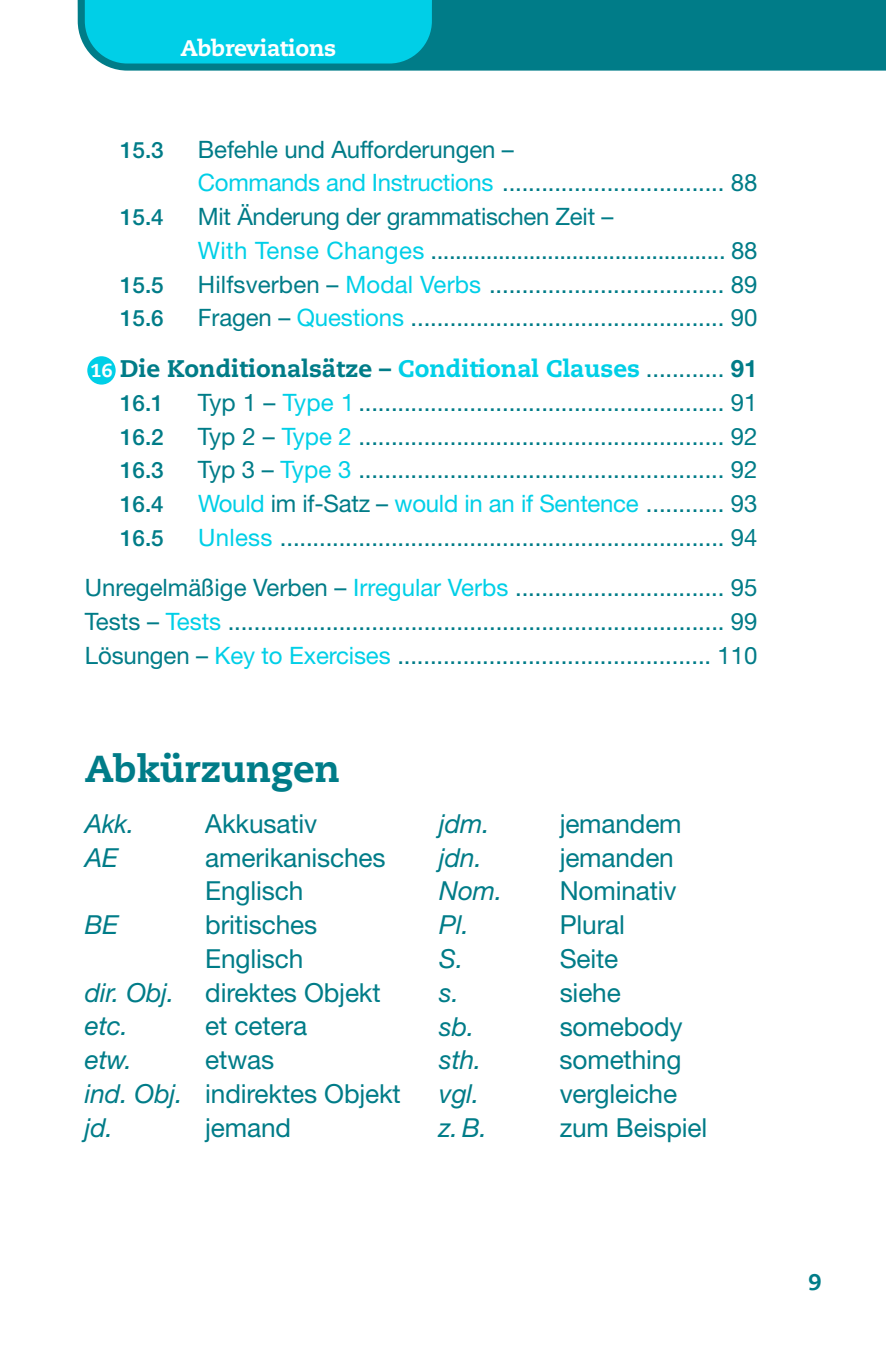
<style>
.page{position:relative;width:886px;height:1347px;background:#fff}
.page>*{position:absolute;margin:0;border:0;box-sizing:border-box;transform-origin:0 0}
.t1{font:800 37.5px "Caecilia";letter-spacing:-.005em;color:#007c88}
.t2{font:26.25px/33.8px "Helvetica Neue";letter-spacing:-.005em;color:#007c88}
.t3{font:italic 26.25px "Helvetica Neue";letter-spacing:-.005em;color:#007c88}
.t4{font:24px/33.8px "Helvetica Neue";letter-spacing:-.005em;color:#007c88}
.t5{font:24px "Helvetica Neue";letter-spacing:-.01em;color:#00cfe7}
.t6{font:500 22.5px "Helvetica Neue";letter-spacing:-.005em;color:#007c88}
.t7{font:800 22.5px "Caecilia";letter-spacing:-.005em;color:#fff}
.t8{font:800 22.5px "Caecilia";color:#007c88}
.t9{font:800 18.75px "Caecilia";color:#fff}
.s1{color:#00cfe7}
.s2{font-family:"Caecilia";font-weight:800}
.s3{font-family:"Caecilia";font-weight:800;color:#00cfe7}
.s4{font-weight:700}
.s5{color:#007c88}
.s6{font-style:italic}
</style>
<div class="page">
<svg style="left:77px;top:0;width:809px;height:385px"></svg>
<p class="t7" style="left:180px;top:39px;width:157px">Abbreviations</p>
<p class="t6" style="left:120px;top:141px;width:45px">15.3</p>
<p class="t4" style="left:198px;top:134px;width:561px">Befehle und Aufforderungen –<br><span class="s1">Commands and Instructions</span> .................................. 88</p>
<p class="t6" style="left:120px;top:209px;width:45px">15.4</p>
<p class="t4" style="left:198px;top:202px;width:561px">Mit Änderung der grammatischen Zeit –<br><span class="s1">With Tense Changes</span> ................................................ 88</p>
<p class="t6" style="left:120px;top:276px;width:45px">15.5</p>
<p class="t4" style="left:198px;top:269px;width:561px">Hilfsverben – <span class="s1">Modal Verbs</span> .................................... 89</p>
<p class="t6" style="left:120px;top:310px;width:45px">15.6</p>
<p class="t4" style="left:120px;top:295px;width:639px;line-height:50.5px;text-align:right">Fragen – <span class="s1">Questions</span> ................................................ 90<br><span class="s2">Die Konditionalsätze –</span> <span class="s3">Conditional Clauses</span> ............ <span class="s4">91</span></p>
<p class="t6" style="left:120px;top:395px;width:45px">16.1</p>
<p class="t4" style="left:198px;top:388px;width:561px">Typ 1 – <span class="s1">Type 1</span> ........................................................ 91</p>
<p class="t6" style="left:120px;top:428px;width:45px">16.2</p>
<p class="t4" style="left:198px;top:421px;width:561px">Typ 2 – <span class="s1">Type 2</span> ........................................................ 92</p>
<p class="t6" style="left:120px;top:462px;width:45px">16.3</p>
<p class="t4" style="left:198px;top:455px;width:561px">Typ 3 – <span class="s1">Type 3</span> ........................................................ 92</p>
<p class="t6" style="left:120px;top:496px;width:45px">16.4</p>
<p class="t5" style="left:198px;top:495px;width:561px">Would <span class="s5">im if-Satz –</span> would in an if Sentence <span class="s5">............ 93</span></p>
<p class="t6" style="left:120px;top:530px;width:45px">16.5</p>
<p class="t9" style="left:90px;top:362px;width:24px">16</p>
<p class="t4" style="left:85px;top:514px;width:674px;line-height:50.5px;text-align:right"><span class="s1">Unless</span> .................................................................... 94<br>Unregelmäßige Verben – <span class="s1">Irregular Verbs</span> ................................ 95</p>
<p class="t4" style="left:85px;top:607px;width:674px">Tests – <span class="s1">Tests</span> ............................................................................ 99<br>Lösungen – <span class="s1">Key to Exercises</span> ................................................ 110</p>
<p class="t1" style="left:85px;top:753px;width:257px">Abkürzungen</p>
<p class="t3" style="left:85px;top:814px;width:51px">Akk.</p>
<p class="t2" style="left:205px;top:809px;width:114px">Akkusativ</p>
<p class="t3" style="left:85px;top:847px;width:35px">AE</p>
<p class="t2" style="left:205px;top:843px;width:182px">amerikanisches<br>Englisch</p>
<p class="t3" style="left:85px;top:915px;width:35px">BE</p>
<p class="t2" style="left:205px;top:910px;width:113px">britisches</p>
<p class="t2" style="left:205px;top:944px;width:100px">Englisch</p>
<p class="t2" style="left:85px;top:978px;width:297px"><span class="s6">dir. Obj.</span> direktes Objekt</p>
<p class="t3" style="left:85px;top:1016px;width:45px">etc.</p>
<p class="t2" style="left:205px;top:1011px;width:103px">et cetera</p>
<p class="t3" style="left:85px;top:1050px;width:49px">etw.</p>
<p class="t2" style="left:85px;top:1045px;width:317px;text-indent:120px">etwas<br><span class="s6">ind. Obj.</span> indirektes Objekt <span class="s6">jd.</span></p>
<p class="t2" style="left:205px;top:1113px;width:87px">jemand</p>
<p class="t3" style="left:439px;top:814px;width:52px">jdm.</p>
<p class="t2" style="left:560px;top:809px;width:123px">jemandem</p>
<p class="t3" style="left:439px;top:848px;width:44px">jdn.</p>
<p class="t2" style="left:560px;top:843px;width:116px">jemanden</p>
<p class="t3" style="left:439px;top:881px;width:65px">Nom.</p>
<p class="t2" style="left:560px;top:876px;width:118px">Nominativ</p>
<p class="t3" style="left:439px;top:915px;width:31px">Pl.</p>
<p class="t2" style="left:560px;top:910px;width:67px">Plural</p>
<p class="t3" style="left:439px;top:949px;width:26px">S.</p>
<p class="t2" style="left:560px;top:944px;width:60px">Seite</p>
<p class="t3" style="left:439px;top:983px;width:21px">s.</p>
<p class="t2" style="left:560px;top:978px;width:63px">siehe</p>
<p class="t3" style="left:439px;top:1016px;width:37px">sb.</p>
<p class="t2" style="left:560px;top:1011px;width:124px">somebody</p>
<p class="t3" style="left:439px;top:1050px;width:44px">sth.</p>
<p class="t2" style="left:559px;top:1045px;width:123px">something</p>
<p class="t3" style="left:439px;top:1084px;width:42px">vgl.</p>
<p class="t2" style="left:560px;top:1079px;width:119px">vergleiche</p>
<p class="t3" style="left:439px;top:1118px;width:50px">z. B.</p>
<p class="t2" style="left:560px;top:1113px;width:149px">zum Beispiel</p>
<p class="t8" style="left:808px;top:1272px;width:15px">9</p>
</div>
